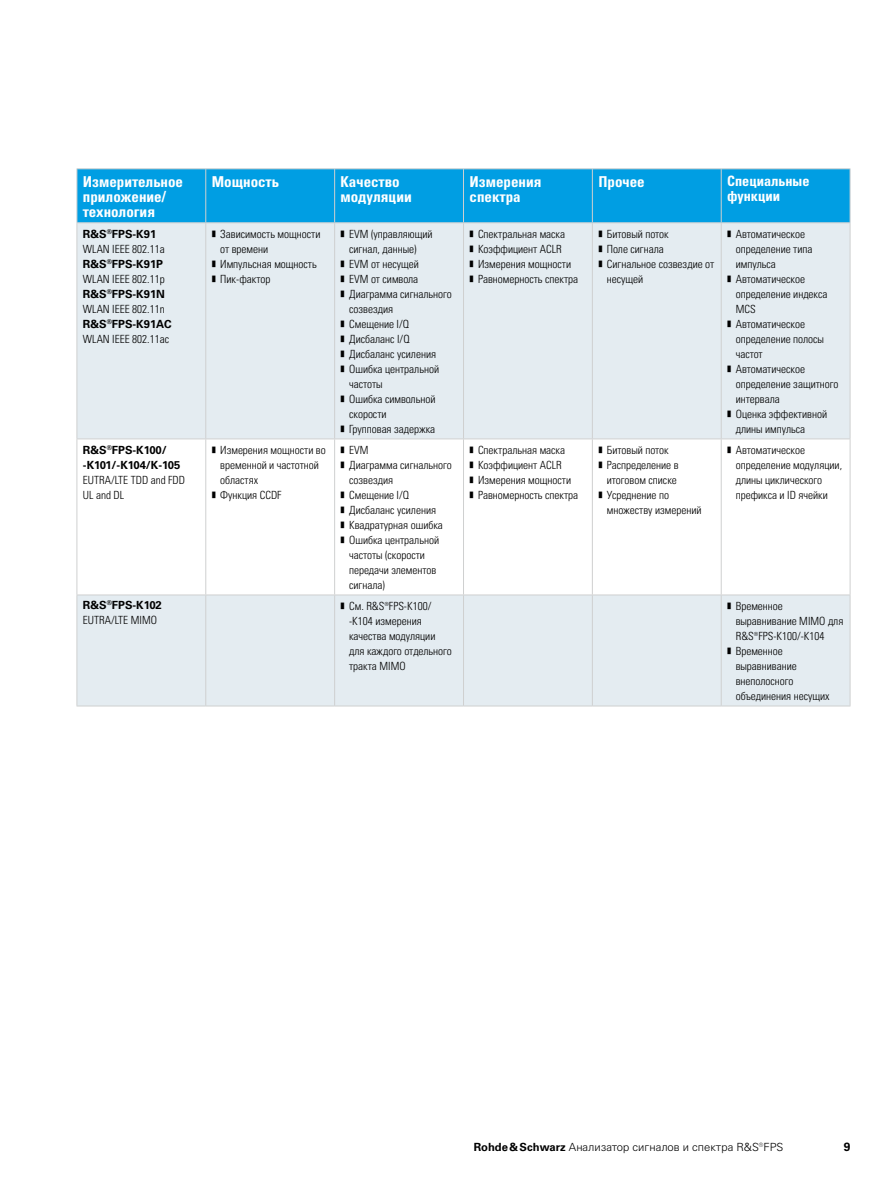
<style>
.page{position:relative;width:893px;height:1191px;background:#fff}
.page>*{position:absolute;margin:0;border:0;box-sizing:border-box;transform-origin:0 0}
.t1{font:15px/15px "Univers LTCYR 67 Bold Cond";color:#fff}
.t2{font:14.25px/15px "Univers LTCYR 67 Bold Cond";color:#fff}
.t3{font:700 12px "Univers LTCYR 65";color:#000}
.t4{font:11.25px/15px "Univers LTCYR 47 Light Cond";color:#000}
.t5{font:700 11.25px/15px "Univers LTCYR 65";color:#000}
.t6{font:300 11.25px "Univers LTCYR 45";color:#000}
.s1{font-family:"Univers LTCYR 65";font-weight:700}
</style>
<div class="page">
<div style="left:78px;top:169px;width:772px;height:53px;background:#009ee3"></div>
<div style="left:78px;top:223px;width:772px;height:482px;background:#e4ecf1"></div>
<svg style="left:78px;top:439px;width:772px;height:155px"></svg>
<hr style="left:77px;top:168px;width:129px;height:1px;background:#cfd0d0">
<hr style="left:77px;top:169px;width:1px;height:53px;background:#cfd0d0">
<hr style="left:206px;top:168px;width:129px;height:1px;background:#cfd0d0">
<hr style="left:205px;top:169px;width:1px;height:53px;background:#cfd0d0">
<hr style="left:335px;top:168px;width:128px;height:1px;background:#cfd0d0">
<hr style="left:334px;top:169px;width:1px;height:53px;background:#cfd0d0">
<hr style="left:463px;top:168px;width:129px;height:1px;background:#cfd0d0">
<hr style="left:463px;top:169px;width:1px;height:53px;background:#cfd0d0">
<hr style="left:592px;top:168px;width:129px;height:1px;background:#cfd0d0">
<hr style="left:592px;top:169px;width:1px;height:53px;background:#cfd0d0">
<hr style="left:721px;top:168px;width:129px;height:1px;background:#cfd0d0">
<hr style="left:721px;top:169px;width:1px;height:53px;background:#cfd0d0">
<hr style="left:850px;top:169px;width:1px;height:53px;background:#cfd0d0">
<hr style="left:77px;top:222px;width:129px;height:1px;background:#cfd0d0">
<hr style="left:77px;top:223px;width:1px;height:215px;background:#cfd0d0">
<hr style="left:206px;top:222px;width:129px;height:1px;background:#cfd0d0">
<hr style="left:205px;top:223px;width:1px;height:215px;background:#cfd0d0">
<hr style="left:335px;top:222px;width:128px;height:1px;background:#cfd0d0">
<hr style="left:334px;top:223px;width:1px;height:215px;background:#cfd0d0">
<hr style="left:463px;top:222px;width:129px;height:1px;background:#cfd0d0">
<hr style="left:463px;top:223px;width:1px;height:215px;background:#cfd0d0">
<hr style="left:592px;top:222px;width:129px;height:1px;background:#cfd0d0">
<hr style="left:592px;top:223px;width:1px;height:215px;background:#cfd0d0">
<hr style="left:721px;top:222px;width:129px;height:1px;background:#cfd0d0">
<hr style="left:721px;top:223px;width:1px;height:215px;background:#cfd0d0">
<hr style="left:850px;top:223px;width:1px;height:215px;background:#cfd0d0">
<hr style="left:77px;top:438px;width:129px;height:1px;background:#cfd0d0">
<hr style="left:77px;top:439px;width:1px;height:155px;background:#cfd0d0">
<hr style="left:206px;top:438px;width:129px;height:1px;background:#cfd0d0">
<hr style="left:205px;top:439px;width:1px;height:155px;background:#cfd0d0">
<hr style="left:335px;top:438px;width:128px;height:1px;background:#cfd0d0">
<hr style="left:334px;top:439px;width:1px;height:155px;background:#cfd0d0">
<hr style="left:463px;top:438px;width:129px;height:1px;background:#cfd0d0">
<hr style="left:463px;top:439px;width:1px;height:155px;background:#cfd0d0">
<hr style="left:592px;top:438px;width:129px;height:1px;background:#cfd0d0">
<hr style="left:592px;top:439px;width:1px;height:155px;background:#cfd0d0">
<hr style="left:721px;top:438px;width:129px;height:1px;background:#cfd0d0">
<hr style="left:721px;top:439px;width:1px;height:155px;background:#cfd0d0">
<hr style="left:850px;top:439px;width:1px;height:155px;background:#cfd0d0">
<hr style="left:77px;top:594px;width:129px;height:1px;background:#cfd0d0">
<hr style="left:77px;top:595px;width:1px;height:110px;background:#cfd0d0">
<hr style="left:206px;top:594px;width:129px;height:1px;background:#cfd0d0">
<hr style="left:205px;top:595px;width:1px;height:110px;background:#cfd0d0">
<hr style="left:335px;top:594px;width:128px;height:1px;background:#cfd0d0">
<hr style="left:334px;top:595px;width:1px;height:110px;background:#cfd0d0">
<hr style="left:463px;top:594px;width:129px;height:1px;background:#cfd0d0">
<hr style="left:463px;top:595px;width:1px;height:110px;background:#cfd0d0">
<hr style="left:592px;top:594px;width:129px;height:1px;background:#cfd0d0">
<hr style="left:592px;top:595px;width:1px;height:110px;background:#cfd0d0">
<hr style="left:721px;top:594px;width:129px;height:1px;background:#cfd0d0">
<hr style="left:721px;top:595px;width:1px;height:110px;background:#cfd0d0">
<hr style="left:850px;top:595px;width:1px;height:110px;background:#cfd0d0">
<hr style="left:77px;top:705px;width:129px;height:1px;background:#cfd0d0">
<hr style="left:206px;top:705px;width:129px;height:1px;background:#cfd0d0">
<hr style="left:335px;top:705px;width:128px;height:1px;background:#cfd0d0">
<hr style="left:463px;top:705px;width:129px;height:1px;background:#cfd0d0">
<hr style="left:592px;top:705px;width:129px;height:1px;background:#cfd0d0">
<hr style="left:721px;top:705px;width:129px;height:1px;background:#cfd0d0">
<h1 class="t1" style="left:83px;top:174px;width:102px">Измерительное приложение/ технология</h1>
<h1 class="t1" style="left:212px;top:174px;width:69px">Мощность</h1>
<h1 class="t1" style="left:341px;top:174px;width:73px">Качество модуляции</h1>
<h1 class="t1" style="left:469px;top:174px;width:73px">Измерения спектра</h1>
<h1 class="t1" style="left:598px;top:174px;width:48px">Прочее</h1>
<p class="t2" style="left:727px;top:173px;width:84px">Специальные функции</p>
<p class="t5" style="left:83px;top:226px;width:75px">R&amp;S<sup>®</sup>FPS-K91</p>
<p class="t4" style="left:83px;top:241px;width:83px">WLAN IEEE 802.11a</p>
<p class="t5" style="left:83px;top:256px;width:82px">R&amp;S<sup>®</sup>FPS-K91P</p>
<p class="t4" style="left:83px;top:271px;width:83px">WLAN IEEE 802.11p</p>
<p class="t5" style="left:83px;top:286px;width:84px">R&amp;S<sup>®</sup>FPS-K91N</p>
<p class="t4" style="left:83px;top:301px;width:83px">WLAN IEEE 802.11n</p>
<p class="t5" style="left:83px;top:316px;width:90px">R&amp;S<sup>®</sup>FPS-K91AC</p>
<p class="t4" style="left:83px;top:331px;width:88px">WLAN IEEE 802.11ac</p>
<p class="t4" style="left:349px;top:226px;width:85px;text-indent:-9px">■ EVM (управляющий сигнал, данные)</p>
<p class="t4" style="left:341px;top:256px;width:80px">■ EVM от несущей</p>
<p class="t4" style="left:341px;top:271px;width:79px">■ EVM от символа</p>
<p class="t4" style="left:349px;top:286px;width:104px;text-indent:-9px">■ Диаграмма сигнального созвездия</p>
<p class="t4" style="left:341px;top:316px;width:70px">■ Смещение I/Q</p>
<p class="t4" style="left:341px;top:331px;width:70px">■ Дисбаланс I/Q</p>
<p class="t4" style="left:341px;top:346px;width:97px">■ Дисбаланс усиления</p>
<p class="t4" style="left:349px;top:361px;width:91px;text-indent:-9px">■ Ошибка центральной частоты</p>
<p class="t4" style="left:349px;top:391px;width:88px;text-indent:-9px">■ Ошибка символьной скорости</p>
<p class="t4" style="left:341px;top:421px;width:96px">■ Групповая задержка</p>
<p class="t4" style="left:220px;top:226px;width:102px;text-indent:-9px">■ Зависимость мощности от времени</p>
<p class="t4" style="left:212px;top:256px;width:107px">■ Импульсная мощность</p>
<p class="t4" style="left:212px;top:271px;width:60px">■ Пик-фактор</p>
<p class="t4" style="left:469px;top:226px;width:97px">■ Спектральная маска</p>
<p class="t4" style="left:469px;top:241px;width:94px">■ Коэффициент ACLR</p>
<p class="t4" style="left:469px;top:256px;width:103px">■ Измерения мощности</p>
<p class="t4" style="left:469px;top:271px;width:110px">■ Равномерность спектра</p>
<p class="t4" style="left:598px;top:226px;width:72px">■ Битовый поток</p>
<p class="t4" style="left:598px;top:241px;width:67px">■ Поле сигнала</p>
<p class="t4" style="left:607px;top:256px;width:109px;text-indent:-9px">■ Сигнальное созвездие от несущей</p>
<p class="t4" style="left:736px;top:226px;width:78px;text-indent:-9px">■ Автоматическое определение типа импульса</p>
<p class="t4" style="left:736px;top:271px;width:93px;text-indent:-9px">■ Автоматическое определение индекса<br>MCS</p>
<p class="t4" style="left:736px;top:316px;width:90px;text-indent:-9px">■ Автоматическое определение полосы частот</p>
<p class="t4" style="left:736px;top:361px;width:104px;text-indent:-9px">■ Автоматическое определение защитного интервала</p>
<p class="t4" style="left:736px;top:406px;width:93px;text-indent:-9px">■ Оценка эффективной длины импульса</p>
<p class="t5" style="left:83px;top:442px;width:99px">R&amp;S<sup>®</sup>FPS-K100/ -K101/-K104/K-105</p>
<p class="t4" style="left:83px;top:472px;width:104px">EUTRA/LTE TDD and FDD<br>UL and DL</p>
<p class="t5" style="left:83px;top:597px;width:80px">R&amp;S<sup>®</sup>FPS-K102</p>
<p class="t4" style="left:83px;top:612px;width:76px">EUTRA/LTE MIMO</p>
<p class="t4" style="left:220px;top:442px;width:107px;text-indent:-9px">■ Измерения мощности во временной и частотной областях</p>
<p class="t4" style="left:212px;top:487px;width:71px">■ Функция CCDF</p>
<p class="t4" style="left:341px;top:442px;width:29px">■ EVM</p>
<p class="t4" style="left:349px;top:457px;width:104px;text-indent:-9px">■ Диаграмма сигнального созвездия</p>
<p class="t4" style="left:341px;top:487px;width:70px">■ Смещение I/Q</p>
<p class="t4" style="left:341px;top:502px;width:97px">■ Дисбаланс усиления</p>
<p class="t4" style="left:341px;top:517px;width:104px">■ Квадратурная ошибка</p>
<p class="t4" style="left:349px;top:532px;width:91px;text-indent:-9px">■ Ошибка центральной частоты (скорости передачи элементов сигнала)</p>
<p class="t4" style="left:469px;top:442px;width:97px">■ Спектральная маска</p>
<p class="t4" style="left:469px;top:457px;width:94px">■ Коэффициент ACLR</p>
<p class="t4" style="left:469px;top:472px;width:103px">■ Измерения мощности</p>
<p class="t4" style="left:469px;top:487px;width:110px">■ Равномерность спектра</p>
<p class="t4" style="left:598px;top:442px;width:72px">■ Битовый поток</p>
<p class="t4" style="left:598px;top:457px;width:82px;text-align:center">■ Распределение в итоговом списке</p>
<p class="t4" style="left:607px;top:487px;width:96px;text-indent:-9px">■ Усреднение по множеству измерений</p>
<p class="t4" style="left:736px;top:442px;width:108px;text-indent:-9px">■ Автоматическое определение модуляции, длины циклического префикса и ID ячейки</p>
<p class="t4" style="left:349px;top:598px;width:104px;text-indent:-9px">■ См. R&amp;S®FPS-K100/ -K104 измерения качества модуляции для каждого отдельного тракта MIMO</p>
<p class="t4" style="left:736px;top:598px;width:109px;text-indent:-9px">■ Временное выравнивание MIMO для<br>R&amp;S®FPS-K100/-K104</p>
<p class="t4" style="left:736px;top:643px;width:95px;text-indent:-9px">■ Временное выравнивание внеполосного объединения несущих</p>
<p class="t6" style="left:474px;top:1139px;width:311px"><span class="s1">Rohde&amp;Schwarz</span> Анализатор сигналов и спектра R&amp;S®FPS</p>
<p class="t3" style="left:844px;top:1138px;width:8px">9</p>
</div>
